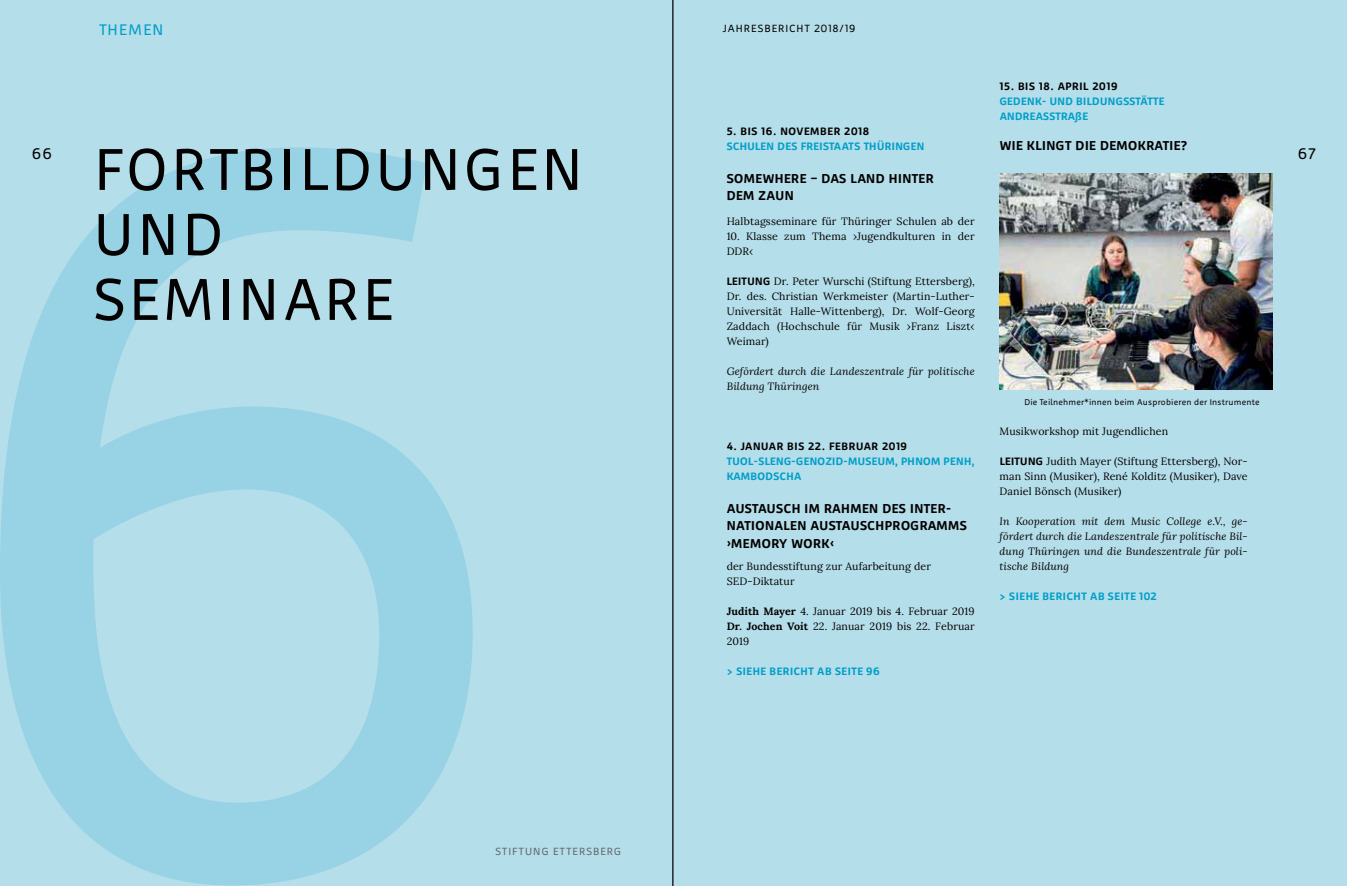
<style>
.page{position:relative;width:1347px;height:886px;background:#fff}
.page>*{position:absolute;margin:0;border:0;box-sizing:border-box;transform-origin:0 0}
.t1{font:60px/65px "Agile";letter-spacing:.075em;color:#040000}
.t2{font:15.62px "Agile";letter-spacing:.09em;color:#009ec8}
.t3{font:15.62px "Agile";color:#040000}
.t4{font:700 13.12px/17.5px "Agile";letter-spacing:.04em;color:#040000}
.t5{font:700 11px/15px "Agile";letter-spacing:.04em;color:#009ec8}
.t6{font:700 11px "Agile";letter-spacing:.05em;color:#040000}
.t7{font:10.62px/15px "Lora";letter-spacing:.01em;color:#040000;text-align:justify}
.t8{font:italic 10.62px/15px "Lora";letter-spacing:.01em;color:#040000}
.t9{font:10.62px "Agile";letter-spacing:.095em;color:#040000}
.t10{font:10.62px "Agile";letter-spacing:.105em;color:#64696c}
.t11{font:8.5px "Agile";letter-spacing:.025em;color:#040000}
.s1{color:#000}
.s2{font-family:"Agile";font-weight:700;font-size:11px}
.s3{font-weight:700}
</style>
<div class="page">
<div style="left:0;top:0;width:1346px;height:886px;background:#b4deea"></div>
<svg style="left:0;top:147px;width:472px;height:738px"></svg>
<hr style="left:672px;top:0;width:1px;height:886px;background:#040000">
<img style="left:999px;top:174px;width:273px;height:215px">
<h2 class="t2" style="left:99px;top:22px;width:66px">THEMEN</h2>
<p class="t9" style="left:723px;top:23px;width:134px">JAHRESBERICHT <span class="s1">2018/19</span></p>
<p class="t6" style="left:999px;top:83px;width:119px">15. BIS 18. APRIL 2019</p>
<p class="t5" style="left:999px;top:95px;width:166px">GEDENK- UND BILDUNGSSTÄTTE<br>ANDREASSTRAßE</p>
<p class="t4" style="left:999px;top:138px;width:189px">WIE KLINGT DIE DEMOKRATIE?</p>
<p class="t6" style="left:726px;top:128px;width:144px">5. BIS 16. NOVEMBER 2018</p>
<p class="t5" style="left:726px;top:140px;width:199px">SCHULEN DES FREISTAATS THÜRINGEN</p>
<p class="t4" style="left:726px;top:170px;width:208px">SOMEWHERE – DAS LAND HINTER<br>DEM ZAUN</p>
<p class="t7" style="left:726px;top:215px;width:250px">Halbtagsseminare für Thüringer Schulen ab der</p>
<p class="t7" style="left:726px;top:230px;width:250px">10. Klasse zum Thema ›Jugendkulturen in der<br>DDR‹</p>
<p class="t7" style="left:726px;top:275px;width:250px"><span class="s2">LEITUNG</span> Dr. Peter Wurschi (Stiftung Ettersberg), Dr. des. Christian Werkmeister (Martin-Luther-Universität Halle-Wittenberg), Dr. Wolf-Georg Zaddach (Hochschule für Musik ›Franz Liszt‹ Weimar)</p>
<p class="t8" style="left:726px;top:365px;width:250px">Gefördert durch die Landeszentrale für politische<br>Bildung Thüringen</p>
<h1 class="t1" style="left:94px;top:140px;width:490px">FORTBILDUNGEN<br>UND<br>SEMINARE</h1>
<h2 class="t3" style="left:32px;top:146px;width:22px">66</h2>
<h2 class="t3" style="left:1297px;top:146px;width:20px">67</h2>
<p class="t10" style="left:495px;top:846px;width:127px">STIFTUNG ETTERSBERG</p>
<p class="t6" style="left:726px;top:443px;width:182px">4. JANUAR BIS 22. FEBRUAR 2019</p>
<p class="t5" style="left:726px;top:455px;width:249px">TUOL-SLENG-GENOZID-MUSEUM, PHNOM PENH,<br>KAMBODSCHA</p>
<p class="t4" style="left:726px;top:500px;width:242px">AUSTAUSCH IM RAHMEN DES INTER-<br>NATIONALEN AUSTAUSCHPROGRAMMS ›MEMORY WORK‹</p>
<p class="t7" style="left:726px;top:560px;width:206px">der Bundesstiftung zur Aufarbeitung der<br>SED-Diktatur</p>
<p class="t7" style="left:726px;top:605px;width:249px"><span class="s3">Judith Mayer</span> 4. Januar 2019 bis 4. Februar 2019<br><span class="s3">Dr. Jochen Voit</span> 22. Januar 2019 bis 22. Februar 2019</p>
<p class="t5" style="left:726px;top:665px;width:154px">&gt; SIEHE BERICHT AB SEITE 96</p>
<p class="t11" style="left:1024px;top:398px;width:236px">Die Teilnehmer*innen beim Ausprobieren der Instrumente</p>
<p class="t7" style="left:999px;top:425px;width:170px">Musikworkshop mit Jugendlichen</p>
<p class="t7" style="left:999px;top:455px;width:250px"><span class="s2">LEITUNG</span> Judith Mayer (Stiftung Ettersberg), Nor&shy;man Sinn (Musiker), René Kolditz (Musiker), Dave Daniel Bönsch (Musiker)</p>
<p class="t8" style="left:999px;top:515px;width:250px;text-align:justify">In Kooperation mit dem Music College e.V., ge&shy;fördert durch die Landeszentrale für politische Bil&shy;dung Thüringen und die Bundeszentrale für poli&shy;tische Bildung</p>
<p class="t5" style="left:999px;top:590px;width:159px">&gt; SIEHE BERICHT AB SEITE 102</p>
</div>
